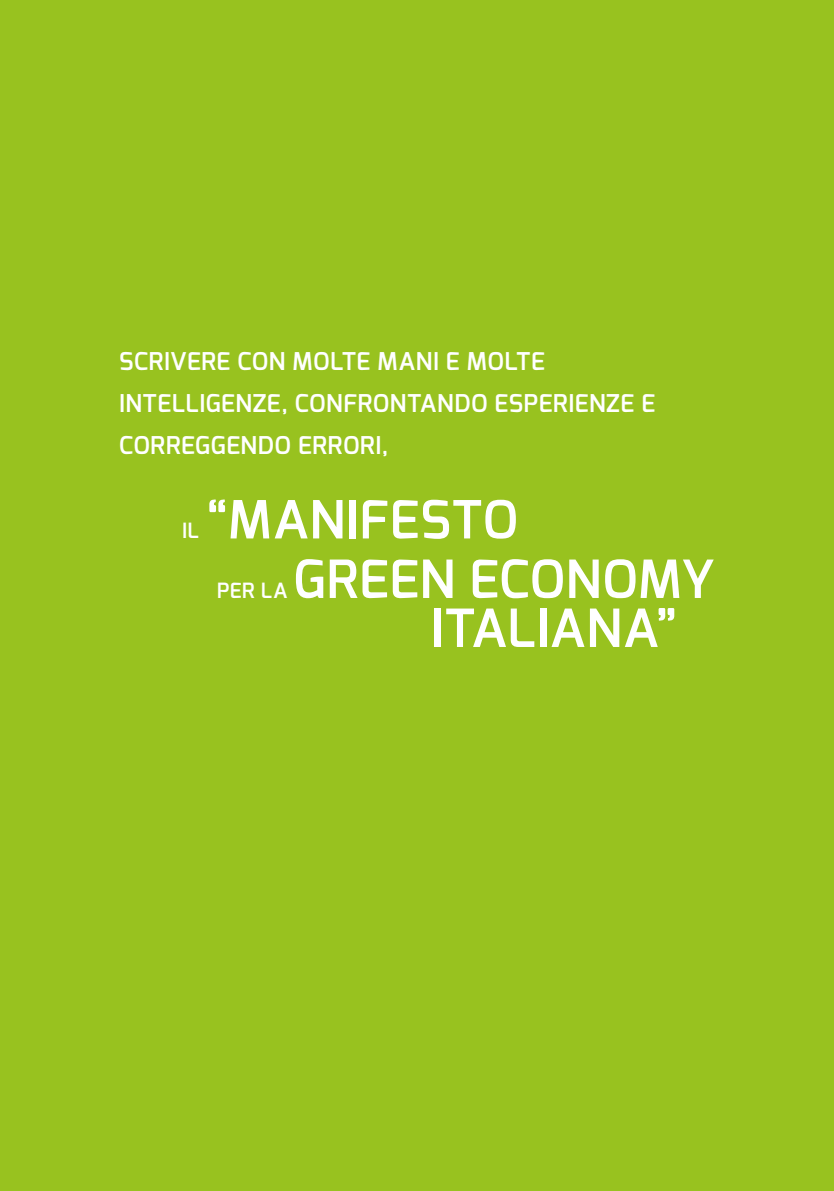
<style>
.page{position:relative;width:834px;height:1191px;background:#fff}
.page>*{position:absolute;margin:0;border:0;box-sizing:border-box;transform-origin:0 0}
.t1{font:600 52.5px/49px "Exo";letter-spacing:.01em;color:#fff}
.t2{font:600 24.5px/42px "Exo";letter-spacing:.02em;color:#fff}
.t3{font:600 21px "Exo";color:#fff}
</style>
<div class="page">
<div style="left:0;top:0;width:833px;height:1191px;background:#98c21f"></div>
<p class="t2" style="left:119px;top:340px;width:537px">SCRIVERE CON MOLTE MANI E MOLTE<br>INTELL IGENZE, CONFRONTANDO ESP ERIENZE E<br>CORREGG ENDO ERRORI,</p>
<p class="t3" style="left:182px;top:517px;width:16px">IL</p>
<h1 class="t1" style="left:206px;top:495px;width:313px">“MANIFESTO</h1>
<p class="t3" style="left:217px;top:577px;width:58px">PER LA</p>
<h1 class="t1" style="left:431px;top:554px;width:285px;text-indent:-138px">GREEN ECONOMY<br>ITAL IANA”</h1>
</div>
